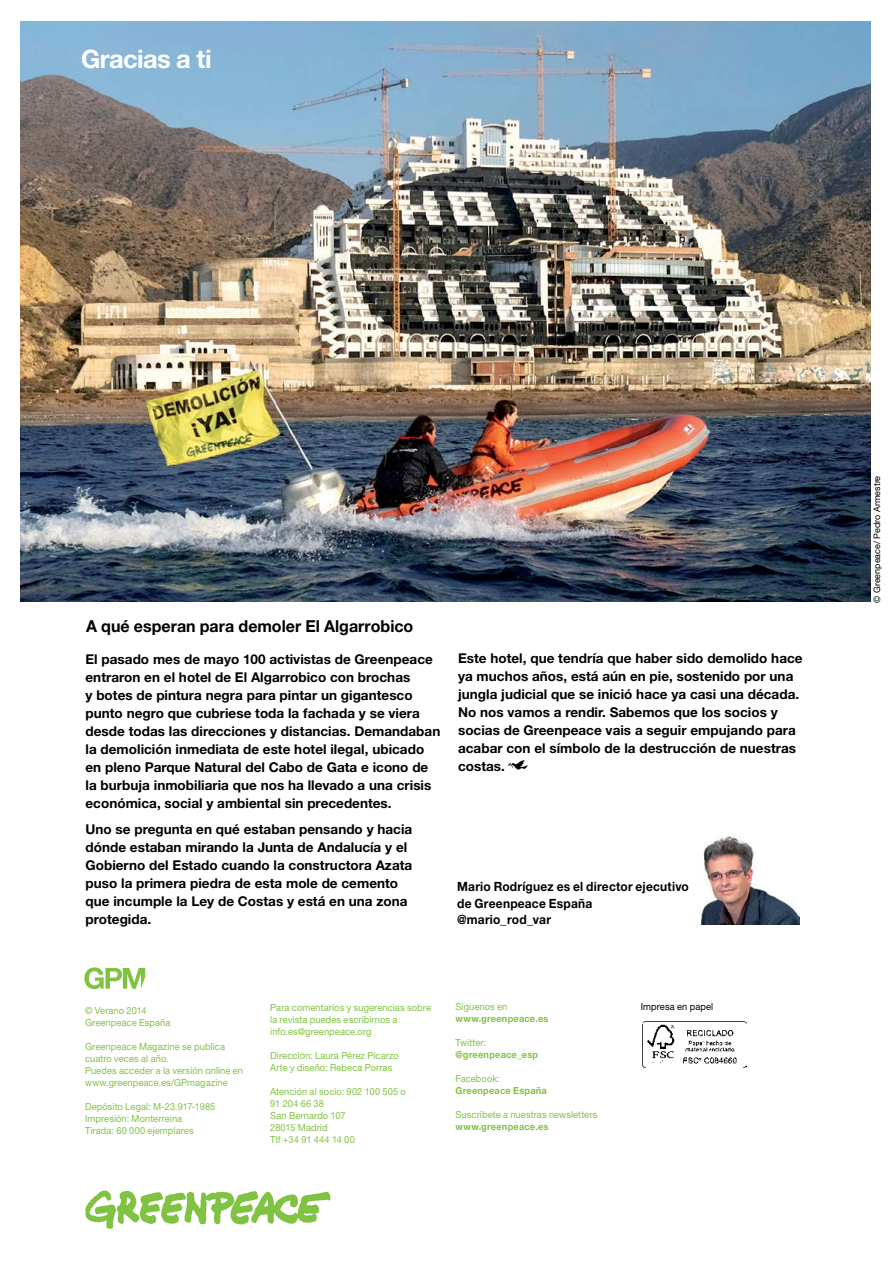
<style>
.page{position:relative;width:893px;height:1263px;background:#fff}
.page>*{position:absolute;margin:0;border:0;box-sizing:border-box;transform-origin:0 0}
.t1{font:700 25.5px "Helvetica Neue LT Std";letter-spacing:-.025em;color:#fff}
.t2{font:700 16.5px "Helvetica Neue LT Std";color:#000}
.t3{font:700 13.5px/18px "Helvetica Neue LT Std";color:#000}
.t4{font:700 12.75px/16.5px "Helvetica Neue LT Std";letter-spacing:.015em;color:#000;scale:.94 1}
.t5{font:9.75px/12px "Helvetica Neue LT Std";letter-spacing:.01em;color:#80c342;scale:.95 1}
.t6{font:700 9.75px "Helvetica Neue LT Std";letter-spacing:.02em;color:#80c342;scale:.95 1}
.t7{font:9.75px "Helvetica Neue LT Std";letter-spacing:.01em;color:#000;scale:.95 1}
.t8{font:9px "Helvetica Neue LT Std";color:#000}
</style>
<div class="page">
<img style="left:701px;top:836px;width:99px;height:88px">
<svg style="left:85px;top:1190px;width:246px;height:39px"></svg>
<img style="left:642px;top:1022px;width:105px;height:45px">
<svg style="left:508px;top:760px;width:20px;height:10px"></svg>
<svg style="left:84px;top:967px;width:61px;height:22px"></svg>
<img style="left:20px;top:21px;width:851px;height:581px">
<h1 class="t1" style="left:81px;top:44px;width:132px">Gracias a ti</h1>
<p class="t2" style="left:86px;top:616px;width:329px">A qué esperan para demoler El Algarrobico</p>
<p class="t3" style="left:86px;top:650px;width:356px">El pasado mes de mayo 100 activistas de Greenpeace entraron en el hotel de El Algarrobico con brochas<br>y botes de pintura negra para pintar un gigantesco punto negro que cubriese toda la fachada y se viera desde todas las direcciones y distancias. Demandaban la demolición inmediata de este hotel ilegal, ubicado en pleno Parque Natural del Cabo de Gata e icono de la burbuja inmobiliaria que nos ha llevado a una crisis económica, social y ambiental sin precedentes.</p>
<p class="t3" style="left:86px;top:820px;width:328px">Uno se pregunta en qué estaban pensando y hacia dónde estaban mirando la Junta de Andalucía y el Gobierno del Estado cuando la constructora Azata puso la primera piedra de esta mole de cemento que incumple la Ley de Costas y está en una zona protegida.</p>
<p class="t3" style="left:458px;top:648px;width:346px">Este hotel, que tendría que haber sido demolido hace ya muchos años, está aún en pie, sostenido por una jungla judicial que se inició hace ya casi una década.<br>No nos vamos a rendir. Sabemos que los socios y socias de Greenpeace vais a seguir empujando para acabar con el símbolo de la destrucción de nuestras costas.</p>
<p class="t4" style="left:457px;top:878px;width:248px">Mario Rodríguez es el director ejecutivo de Greenpeace España @mario_rod_var</p>
<p class="t5" style="left:85px;top:1004px;width:91px">© Verano 2014<br>Greenpeace España</p>
<p class="t5" style="left:85px;top:1040px;width:168px">Greenpeace Magazine se publica cuatro veces al año.<br>Puedes acceder a la versión online en www.greenpeace.es/GPmagazine</p>
<p class="t5" style="left:85px;top:1100px;width:139px">Depósito Legal: M-23.917-1985<br>Impresión: Monterreina<br>Tirada: 60 000 ejemplares</p>
<p class="t5" style="left:270px;top:1001px;width:171px">Para comentarios y sugerencias sobre la revista puedes escribirnos a info.es@greenpeace.org</p>
<p class="t5" style="left:270px;top:1049px;width:137px">Dirección: Laura Pérez Picarzo<br>Arte y diseño: Rebeca Porras</p>
<p class="t5" style="left:270px;top:1085px;width:144px">Atención al socio: 902 100 505 o<br>91 204 66 38<br>San Bernardo 107<br>28015 Madrid<br>Tlf +34 91 444 14 00</p>
<p class="t5" style="left:455px;top:1001px;width:56px">Síguenos en</p>
<p class="t6" style="left:455px;top:1013px;width:99px">www.greenpeace.es</p>
<p class="t5" style="left:455px;top:1037px;width:34px">Twitter:</p>
<p class="t6" style="left:455px;top:1049px;width:89px">@greenpeace_esp</p>
<p class="t5" style="left:455px;top:1073px;width:48px">Facebook:</p>
<p class="t6" style="left:455px;top:1085px;width:98px">Greenpeace España</p>
<p class="t5" style="left:455px;top:1109px;width:151px">Suscríbete a nuestras newsletters</p>
<p class="t6" style="left:455px;top:1121px;width:99px">www.greenpeace.es</p>
<p class="t7" style="left:641px;top:1001px;width:78px">Impresa en papel</p>
<p class="t8" style="left:871px;top:603px;width:129px;rotate:-90deg">© Greenpeace/ Pedro Armestre</p>
</div>
